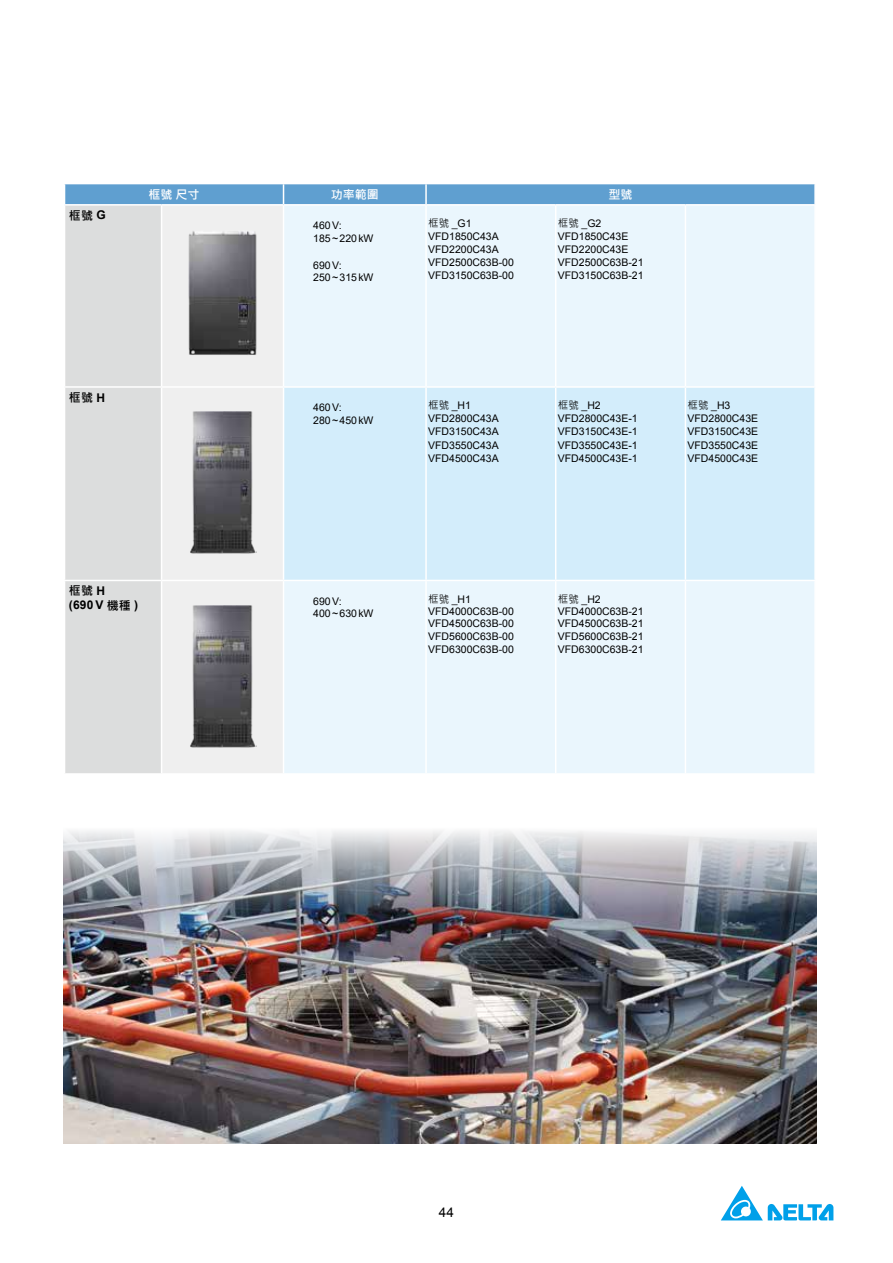
<style>
.page{position:relative;width:893px;height:1263px;background:#fff}
.page>*{position:absolute;margin:0;border:0;box-sizing:border-box;transform-origin:0 0}
.t1{font:13.5px "Arial";color:#000}
.t2{font:700 12px "Microsoft Jheng Hei";color:#fff}
.t3{font:700 12px "Microsoft Jheng Hei";color:#000}
.t4{font:700 12px "Arial";color:#000}
.t5{font:10.5px/13.4px "Arial";color:#000}
.s1{font-family:"Arial"}
.s2{font-family:"Microsoft Jheng Hei"}
</style>
<div class="page">
<div style="left:65px;top:206px;width:96px;height:567px;background:#dcdddd"></div>
<div style="left:162px;top:206px;width:121px;height:567px;background:#efefef"></div>
<div style="left:284px;top:206px;width:530px;height:567px;background:#eaf6fd"></div>
<div style="left:284px;top:388px;width:530px;height:192px;background:#d3edfb"></div>
<hr style="left:425px;top:206px;width:2px;height:180px;background:#fff">
<hr style="left:555px;top:206px;width:1px;height:180px;background:#fff">
<hr style="left:685px;top:206px;width:1px;height:180px;background:#fff">
<hr style="left:162px;top:386px;width:122px;height:2px;background:#fff">
<hr style="left:284px;top:386px;width:142px;height:2px;background:#fff">
<hr style="left:426px;top:386px;width:130px;height:2px;background:#fff">
<hr style="left:425px;top:388px;width:2px;height:192px;background:#fff">
<hr style="left:556px;top:386px;width:129px;height:2px;background:#fff">
<hr style="left:555px;top:388px;width:1px;height:192px;background:#fff">
<hr style="left:685px;top:386px;width:131px;height:2px;background:#fff">
<hr style="left:685px;top:388px;width:1px;height:192px;background:#fff">
<hr style="left:162px;top:580px;width:122px;height:1px;background:#fff">
<hr style="left:284px;top:580px;width:142px;height:1px;background:#fff">
<hr style="left:426px;top:580px;width:130px;height:1px;background:#fff">
<hr style="left:425px;top:581px;width:2px;height:192px;background:#fff">
<hr style="left:556px;top:580px;width:129px;height:1px;background:#fff">
<hr style="left:555px;top:581px;width:1px;height:192px;background:#fff">
<hr style="left:685px;top:580px;width:131px;height:1px;background:#fff">
<hr style="left:685px;top:581px;width:1px;height:192px;background:#fff">
<div style="left:64px;top:184px;width:750px;height:21px;background:#5f9fd0"></div>
<hr style="left:284px;top:204px;width:142px;height:2px;background:#fff">
<hr style="left:425px;top:184px;width:2px;height:20px;background:#fff">
<hr style="left:426px;top:204px;width:130px;height:2px;background:#fff">
<hr style="left:556px;top:204px;width:129px;height:2px;background:#fff">
<hr style="left:685px;top:204px;width:131px;height:2px;background:#fff">
<hr style="left:64px;top:386px;width:98px;height:2px;background:#fff">
<hr style="left:64px;top:580px;width:98px;height:1px;background:#fff">
<img style="left:186px;top:227px;width:73px;height:129px">
<img style="left:189px;top:411px;width:67px;height:144px">
<img style="left:189px;top:604px;width:67px;height:144px">
<img style="left:64px;top:831px;width:752px;height:313px">
<p class="t3" style="left:69px;top:208px;width:39px">框號 <span class="s1">G</span></p>
<p class="t2" style="left:149px;top:187px;width:53px">框號 尺寸</p>
<p class="t2" style="left:331px;top:187px;width:49px">功率範圍</p>
<p class="t2" style="left:609px;top:187px;width:25px">型號</p>
<p class="t5" style="left:313px;top:219px;width:62px;line-height:12.6px">460 V:<br>185 ~ 220 kW</p>
<p class="t5" style="left:313px;top:258px;width:62px;line-height:12.6px">690 V:<br>250 ~ 315 kW</p>
<p class="t5" style="left:428px;top:217px;width:87px;line-height:12.9px"><span class="s2">框號</span> _G1<br>VFD1850C43A<br>VFD2200C43A<br>VFD2500C63B-00<br>VFD3150C63B-00</p>
<p class="t5" style="left:558px;top:217px;width:87px;line-height:12.9px"><span class="s2">框號</span> _G2<br>VFD1850C43E<br>VFD2200C43E<br>VFD2500C63B-21<br>VFD3150C63B-21</p>
<p class="t3" style="left:69px;top:390px;width:38px">框號 <span class="s1">H</span></p>
<p class="t5" style="left:313px;top:401px;width:62px;line-height:12.6px">460 V:<br>280 ~ 450 kW</p>
<p class="t5" style="left:428px;top:399px;width:72px"><span class="s2">框號</span> _H1<br>VFD2800C43A<br>VFD3150C43A<br>VFD3550C43A<br>VFD4500C43A</p>
<p class="t5" style="left:558px;top:399px;width:81px"><span class="s2">框號</span> _H2<br>VFD2800C43E-1<br>VFD3150C43E-1<br>VFD3550C43E-1<br>VFD4500C43E-1</p>
<p class="t5" style="left:688px;top:399px;width:72px"><span class="s2">框號</span> _H3<br>VFD2800C43E<br>VFD3150C43E<br>VFD3550C43E<br>VFD4500C43E</p>
<p class="t3" style="left:69px;top:583px;width:38px">框號 <span class="s1">H</span></p>
<p class="t4" style="left:69px;top:597px;width:71px">(690V <span class="s2">機種</span> )</p>
<p class="t5" style="left:313px;top:594px;width:62px;line-height:12.6px">690 V:<br>400 ~ 630 kW</p>
<p class="t5" style="left:428px;top:593px;width:87px;line-height:12.5px"><span class="s2">框號</span> _H1<br>VFD4000C63B-00<br>VFD4500C63B-00<br>VFD5600C63B-00<br>VFD6300C63B-00</p>
<p class="t5" style="left:558px;top:593px;width:87px;line-height:12.5px"><span class="s2">框號</span> _H2<br>VFD4000C63B-21<br>VFD4500C63B-21<br>VFD5600C63B-21<br>VFD6300C63B-21</p>
<p class="t1" style="left:439px;top:1203px;width:17px">44</p>
</div>
